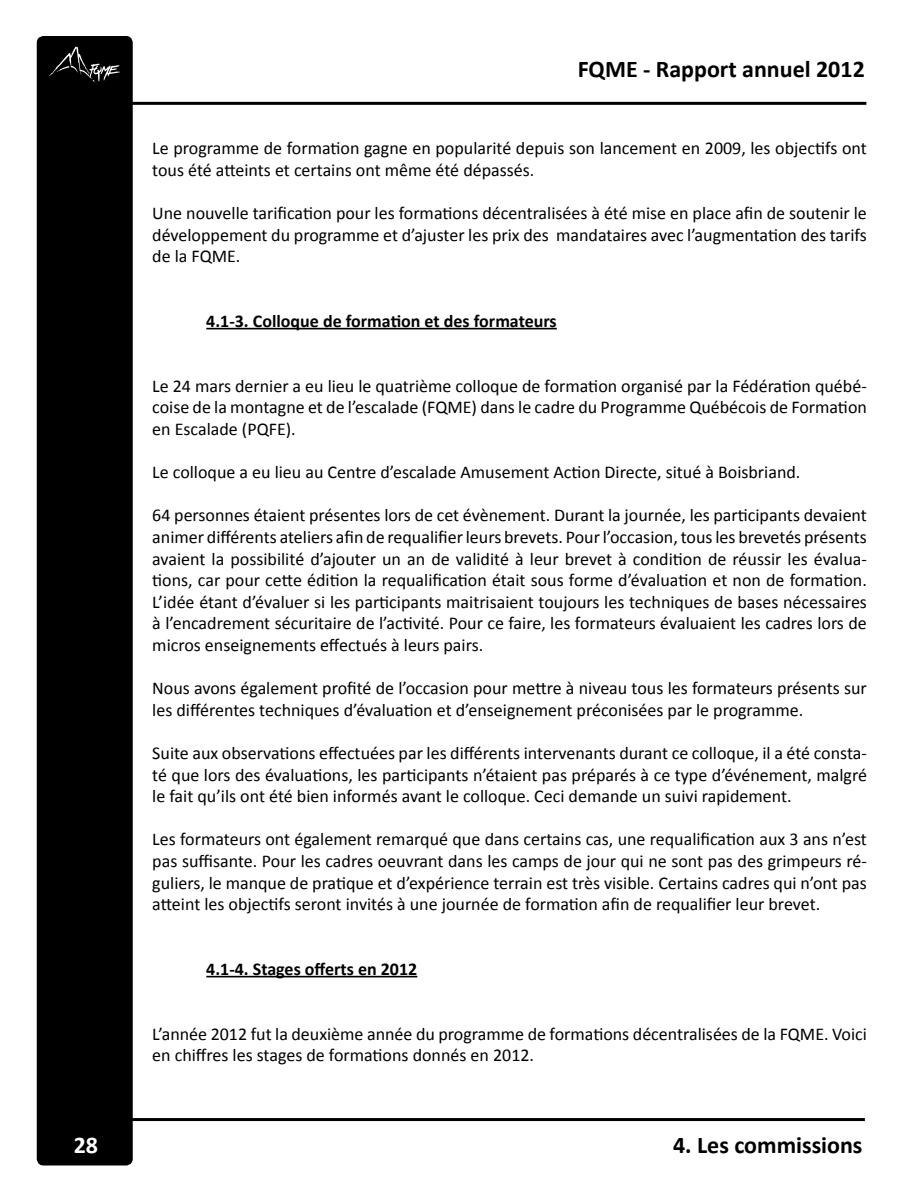
<style>
.page{position:relative;width:918px;height:1188px;background:#fff}
.page>*{position:absolute;margin:0;border:0;box-sizing:border-box;transform-origin:0 0}
.t1{font:700 24px "Calibri";color:#000}
.t2{font:700 24px "Calibri";color:#fff}
.t3{font:18px/21.6px "Calibri";color:#000;text-align:justify}
.t4{font:700 18px "Calibri";color:#000}
</style>
<div class="page">
<hr style="left:121px;top:102px;width:745px;height:3px;background:#000">
<hr style="left:131px;top:1118px;width:734px;height:3px;background:#000">
<div style="left:38px;top:37px;width:94px;height:1128px;background:#000;border-radius:6px"></div>
<div style="left:37px;top:36px;width:96px;height:1130px;border:2px solid #000;border-radius:6px"></div>
<svg style="left:49px;top:46px;width:72px;height:38px"></svg>
<hr style="left:206px;top:328px;width:351px;height:1px;background:#000">
<hr style="left:206px;top:976px;width:211px;height:1px;background:#000">
<h1 class="t1" style="left:578px;top:54px;width:289px">FQME - Rapport annuel 2012</h1>
<p class="t3" style="left:152px;top:137px;width:716px">Le programme de formation gagne en popularité depuis son lancement en 2009, les objectifs ont tous été atteints et certains ont même été dépassés.</p>
<p class="t3" style="left:152px;top:201px;width:716px">Une nouvelle tarification pour les formations décentralisées à été mise en place afin de soutenir le développement du programme et d’ajuster les prix des mandataires avec l’augmentation des tarifs de la FQME.</p>
<p class="t4" style="left:206px;top:310px;width:352px">4.1-3. Colloque de formation et des formateurs</p>
<p class="t3" style="left:152px;top:374px;width:716px">Le 24 mars dernier a eu lieu le quatrième colloque de formation organisé par la Fédération québé&shy;coise de la montagne et de l’escalade (FQME) dans le cadre du Programme Québécois de Formation en Escalade (PQFE).</p>
<p class="t3" style="left:152px;top:461px;width:650px">Le colloque a eu lieu au Centre d’escalade Amusement Action Directe, situé à Boisbriand.</p>
<p class="t3" style="left:152px;top:504px;width:716px">64 personnes étaient présentes lors de cet évènement. Durant la journée, les participants devaient animer différents ateliers afin de requalifier leurs brevets. Pour l’occasion, tous les brevetés présents avaient la possibilité d’ajouter un an de validité à leur brevet à condition de réussir les évalua&shy;tions, car pour cette édition la requalification était sous forme d’évaluation et non de formation.<br>L’idée étant d’évaluer si les participants maitrisaient toujours les techniques de bases nécessaires à l’encadrement sécuritaire de l’activité. Pour ce faire, les formateurs évaluaient les cadres lors de micros enseignements effectués à leurs pairs.</p>
<p class="t3" style="left:152px;top:677px;width:716px">Nous avons également profité de l’occasion pour mettre à niveau tous les formateurs présents sur les différentes techniques d’évaluation et d’enseignement préconisées par le programme.</p>
<p class="t3" style="left:152px;top:741px;width:716px">Suite aux observations effectuées par les différents intervenants durant ce colloque, il a été consta&shy;té que lors des évaluations, les participants n’étaient pas préparés à ce type d’événement, malgré le fait qu’ils ont été bien informés avant le colloque. Ceci demande un suivi rapidement.</p>
<p class="t3" style="left:152px;top:828px;width:716px">Les formateurs ont également remarqué que dans certains cas, une requalification aux 3 ans n’est pas suffisante. Pour les cadres oeuvrant dans les camps de jour qui ne sont pas des grimpeurs ré&shy;guliers, le manque de pratique et d’expérience terrain est très visible. Certains cadres qui n’ont pas atteint les objectifs seront invités à une journée de formation afin de requalifier leur brevet.</p>
<p class="t4" style="left:206px;top:958px;width:213px">4.1-4. Stages offerts en 2012</p>
<p class="t3" style="left:152px;top:1022px;width:716px">L’année 2012 fut la deuxième année du programme de formations décentralisées de la FQME. Voici en chiffres les stages de formations donnés en 2012.</p>
<h1 class="t2" style="left:74px;top:1130px;width:26px">28</h1>
<h1 class="t1" style="left:673px;top:1130px;width:191px">4. Les commissions</h1>
</div>
